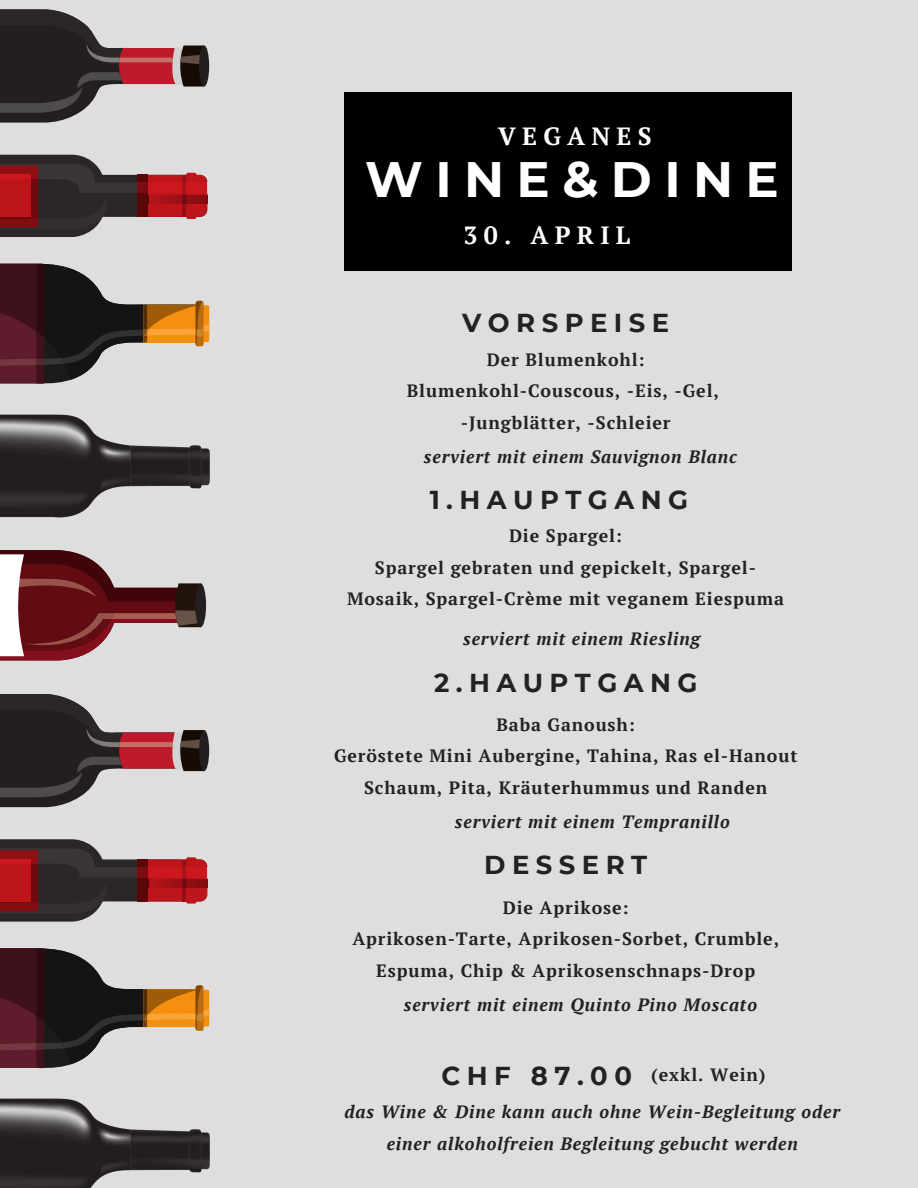
<style>
.page{position:relative;width:918px;height:1188px;background:#dedede}
.page>*{position:absolute;margin:0;border:0;box-sizing:border-box;transform-origin:0 0}
.t1{font:700 49.65px "Montserrat";letter-spacing:.25em;color:#fff}
.t2{font:700 25.95px "Montserrat";letter-spacing:.25em;color:#222}
.t3{font:700 24.9px "PT Serif";letter-spacing:.25em;color:#fff}
.t4{font:700 17.85px/31.5px "PT Serif";letter-spacing:.05em;color:#222;text-align:center}
.t5{font:italic 700 17.85px/31.5px "PT Serif";letter-spacing:.05em;color:#222;text-align:center}
</style>
<div class="page">
<div style="left:344px;top:92px;width:448px;height:179px;background:#000"></div>
<img style="left:0;top:263px;width:210px;height:398px">
<img style="left:0;top:990px;width:210px;height:198px">
<svg style="left:0;top:264px;width:209px;height:122px"></svg>
<svg style="left:0;top:948px;width:209px;height:123px"></svg>
<div style="left:195px;top:583px;width:11px;height:44px;background:#231f1f;border-radius:50%"></div>
<svg style="left:0;top:550px;width:202px;height:110px"></svg>
<div style="left:199px;top:46px;width:10px;height:41px;background:#231f1f;border-radius:50%"></div>
<svg style="left:0;top:9px;width:207px;height:114px"></svg>
<div style="left:199px;top:730px;width:10px;height:41px;background:#231f1f;border-radius:50%"></div>
<svg style="left:0;top:694px;width:207px;height:114px"></svg>
<svg style="left:0;top:155px;width:208px;height:82px"></svg>
<hr style="left:0;top:175px;width:31px;height:4px;background:#cc171e">
<svg style="left:0;top:839px;width:208px;height:83px"></svg>
<div style="left:0;top:859px;width:31px;height:5px;background:#cc171e"></div>
<p class="t3" style="left:498px;top:119px;width:155px">VEGANES</p>
<p class="t1" style="left:365px;top:149px;width:415px">WINE&amp;DINE</p>
<p class="t3" style="left:464px;top:218px;width:168px">30. APRIL</p>
<p class="t2" style="left:462px;top:307px;width:209px">VORSPEISE</p>
<p class="t4" style="left:487px;top:343px;width:159px">Der Blumenkohl:</p>
<p class="t4" style="left:407px;top:375px;width:314px">Blumenkohl-Couscous, -Eis, -Gel,</p>
<p class="t4" style="left:461px;top:406px;width:211px">-Jungblätter, -Schleier</p>
<h2 class="t5" style="left:424px;top:440px;width:315px">serviert mit einem Sauvignon Blanc</h2>
<p class="t2" style="left:430px;top:484px;width:260px">1.HAUPTGANG</p>
<p class="t4" style="left:509px;top:520px;width:115px">Die Spargel:</p>
<p class="t4" style="left:347px;top:551px;width:438px">Spargel gebraten und gepickelt, Spargel-<br>Mosaik, Spargel-Crème mit veganem Eiespuma</p>
<p class="t5" style="left:463px;top:623px;width:239px">serviert mit einem Riesling</p>
<p class="t2" style="left:434px;top:666px;width:265px">2.HAUPTGANG</p>
<h2 class="t4" style="left:497px;top:708px;width:140px">Baba Ganoush:</h2>
<h2 class="t4" style="left:334px;top:740px;width:465px">Geröstete Mini Aubergine, Tahina, Ras el-Hanout<br>Schaum, Pita, Kräuterhummus und Randen</h2>
<p class="t5" style="left:455px;top:806px;width:276px">serviert mit einem Tempranillo</p>
<h1 class="t2" style="left:484px;top:849px;width:164px">DESSERT</h1>
<h2 class="t4" style="left:503px;top:891px;width:128px">Die Aprikose:</h2>
<p class="t4" style="left:352px;top:923px;width:428px">Aprikosen-Tarte, Aprikosen-Sorbet, Crumble,<br>Espuma, Chip &amp; Aprikosenschnaps-Drop</p>
<p class="t5" style="left:404px;top:988px;width:355px">serviert mit einem Quinto Pino Moscato</p>
<p class="t2" style="left:441px;top:1060px;width:192px">CHF 87.00</p>
<p class="t4" style="left:651px;top:1059px;width:116px">(exkl. Wein)</p>
<h2 class="t5" style="left:345px;top:1096px;width:497px">das Wine &amp; Dine kann auch ohne Wein-Begleitung oder einer alkoholfreien Begleitung gebucht werden</h2>
</div>
